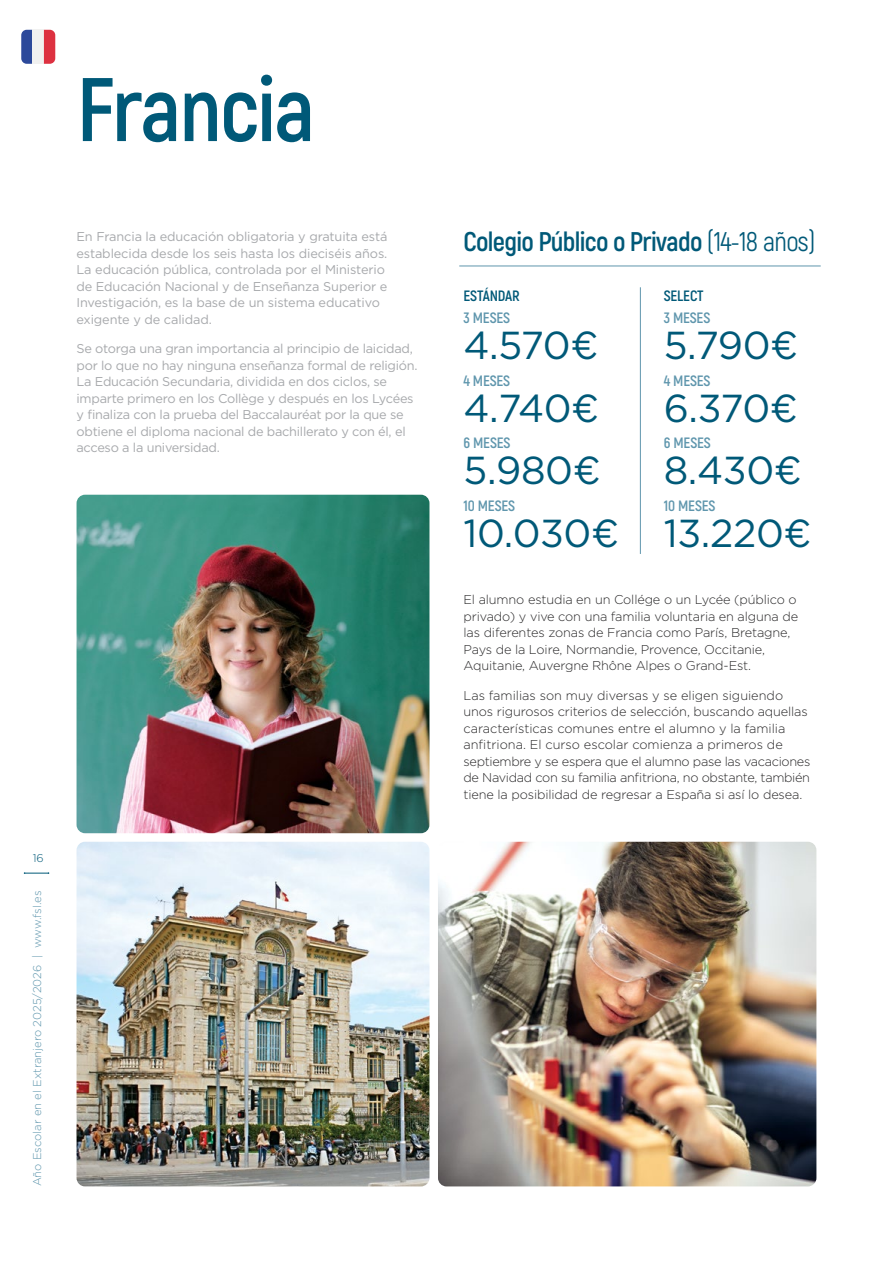
<style>
.page{position:relative;width:893px;height:1263px;background:#fff}
.page>*{position:absolute;margin:0;border:0;box-sizing:border-box;transform-origin:0 0}
.t1{font:700 90px "Akrobat";letter-spacing:-.02em;color:#005978}
.t2{font:39px "Gotham";letter-spacing:-.01em;color:#005978}
.t3{font:700 27px "Akrobat";letter-spacing:-.025em;color:#005978}
.t4{font:700 15px "Akrobat";letter-spacing:-.01em;color:#5f96ad}
.t5{font:700 15px "Akrobat";letter-spacing:-.01em;color:#005978}
.t6{font:300 12.75px/16.5px "Gotham";letter-spacing:-.01em;color:#292829}
.t7{font:12.75px/16.5px "Gotham";letter-spacing:-.02em;color:#a7a9ac}
.t8{font:300 11.25px "Gotham";color:#5f96ad}
.t9{font:300 11.25px "Gotham";color:#005978}
.s1{font-weight:400}
</style>
<div class="page">
<svg style="left:24px;top:872px;width:25px;height:2px"></svg>
<hr style="left:459px;top:266px;width:362px;height:1px;background:#5f96ad">
<hr style="left:640px;top:287px;width:1px;height:267px;background:#5f96ad">
<img style="left:77px;top:495px;width:352px;height:338px">
<img style="left:77px;top:842px;width:352px;height:344px">
<img style="left:438px;top:842px;width:378px;height:344px">
<svg style="left:21px;top:30px;width:12px;height:34px"></svg>
<div style="left:33px;top:30px;width:11px;height:34px;background:#f1f1f0"></div>
<svg style="left:44px;top:30px;width:11px;height:34px"></svg>
<h1 class="t1" style="left:77px;top:54px;width:240px">Francia</h1>
<p class="t7" style="left:77px;top:228px;width:312px">En Francia la educación obligatoria y gratuita está establecida desde los seis hasta los dieciséis años.<br>La educación pública, controlada por el Ministerio de Educación Nacional y de Enseñanza Superior e Investigación, es la base de un sistema educativo exigente y de calidad.</p>
<p class="t7" style="left:77px;top:340px;width:343px">Se otorga una gran importancia al principio de laicidad, por lo que no hay ninguna enseñanza formal de religión.<br>La Educación Secundaria, dividida en dos ciclos, se imparte primero en los Collège y después en los Lycées y finaliza con la prueba del Baccalauréat por la que se obtiene el diploma nacional de bachillerato y con él, el acceso a la universidad.</p>
<p class="t9" style="left:33px;top:851px;width:12px">16</p>
<p class="t8" style="left:30px;top:1186px;width:297px;rotate:-90deg">Año Escolar en el Extranjero 2025/2026 | www.fsl.es</p>
<h3 class="t3" style="left:463px;top:224px;width:354px">Colegio Público o Privado <span class="s1">(14-18 años)</span></h3>
<p class="t5" style="left:463px;top:286px;width:58px">ESTÁNDAR</p>
<p class="t5" style="left:664px;top:286px;width:41px">SELECT</p>
<p class="t4" style="left:463px;top:309px;width:48px">3 MESES</p>
<h2 class="t2" style="left:463px;top:321px;width:136px">4.570€</h2>
<p class="t4" style="left:463px;top:371px;width:48px">4 MESES</p>
<h2 class="t2" style="left:463px;top:383px;width:137px">4.740€</h2>
<p class="t4" style="left:463px;top:434px;width:48px">6 MESES</p>
<h2 class="t2" style="left:463px;top:446px;width:139px">5.980€</h2>
<p class="t4" style="left:463px;top:496px;width:53px">10 MESES</p>
<h2 class="t2" style="left:463px;top:508px;width:157px">10.030€</h2>
<p class="t4" style="left:664px;top:309px;width:48px">3 MESES</p>
<h2 class="t2" style="left:664px;top:321px;width:136px">5.790€</h2>
<p class="t4" style="left:664px;top:371px;width:48px">4 MESES</p>
<h2 class="t2" style="left:664px;top:383px;width:136px">6.370€</h2>
<p class="t4" style="left:664px;top:434px;width:48px">6 MESES</p>
<h2 class="t2" style="left:664px;top:446px;width:140px">8.430€</h2>
<p class="t4" style="left:664px;top:496px;width:53px">10 MESES</p>
<h2 class="t2" style="left:664px;top:508px;width:149px">13.220€</h2>
<p class="t6" style="left:463px;top:591px;width:336px">El alumno estudia en un Collége o un Lycée (público o privado) y vive con una familia voluntaria en alguna de las diferentes zonas de Francia como París, Bretagne, Pays de la Loire, Normandie, Provence, Occitanie, Aquitanie, Auvergne Rhône Alpes o Grand-Est.</p>
<p class="t6" style="left:463px;top:687px;width:348px">Las familias son muy diversas y se eligen siguiendo unos rigurosos criterios de selección, buscando aquellas características comunes entre el alumno y la familia anfitriona. El curso escolar comienza a primeros de septiembre y se espera que el alumno pase las vacaciones de Navidad con su familia anfitriona, no obstante, también tiene la posibilidad de regresar a España si así lo desea.</p>
</div>
